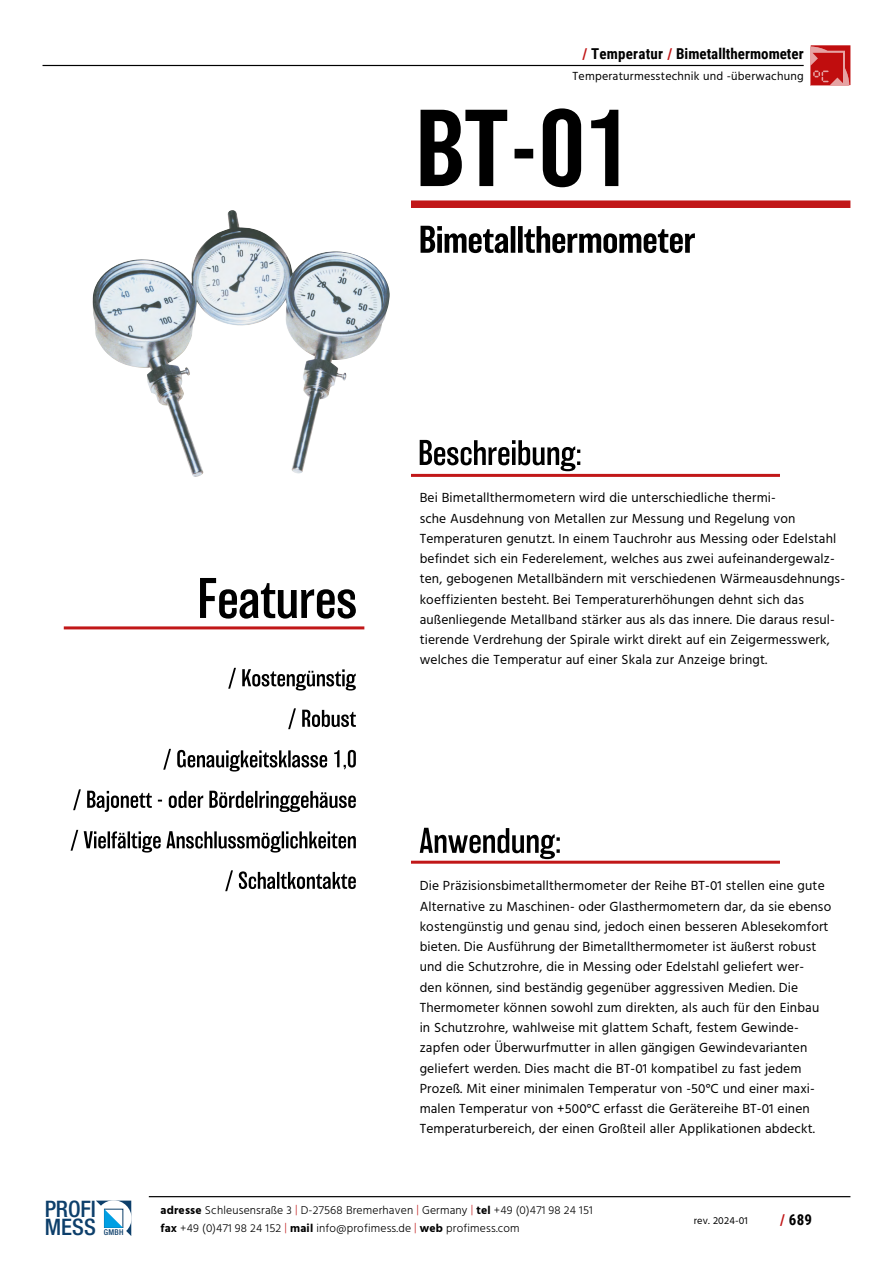
<style>
.page{position:relative;width:893px;height:1263px;background:#fff}
.page>*{position:absolute;margin:0;border:0;box-sizing:border-box;transform-origin:0 0}
.t1{font:500 condensed 22.8px/18.1px "Helvetica Neue";letter-spacing:-.01em;color:#0d3f6b}
.t2{font:700 15px "Roboto Condensed";color:#000}
.t3{font:13.5px/20.2px "Hind Guntur";letter-spacing:.01em;color:#000}
.t4{font:12px "Hind Guntur";letter-spacing:.015em;color:#000}
.t5{font:300 11.7px/18px "Hind Guntur";letter-spacing:.015em;color:#000}
.t6{font:10.35px "Hind Guntur";letter-spacing:.015em;color:#000}
.t7{font:500 condensed 7.95px "Helvetica Neue";color:#0d3f6b}
.s1{color:#c11718}
.s2{font-weight:700}
</style>
<div class="page">
<svg style="left:811px;top:45px;width:39px;height:40px;background:#c93334"></svg>
<hr style="left:43px;top:65px;width:761px;height:1px;background:#000">
<hr style="left:149px;top:1196px;width:701px;height:1px;background:#000">
<svg style="left:96px;top:1200px;width:35px;height:36px"></svg>
<div style="left:102px;top:1229px;width:23px;height:9px;background:#fff"></div>
<svg style="left:421px;top:108px;width:197px;height:79px"></svg>
<svg style="left:421px;top:226px;width:274px;height:27px"></svg>
<div style="left:411px;top:200px;width:439px;height:8px;background:#c11718"></div>
<hr style="left:411px;top:474px;width:369px;height:3px;background:#c11718">
<hr style="left:411px;top:861px;width:369px;height:3px;background:#c11718">
<hr style="left:64px;top:626px;width:300px;height:3px;background:#c11718">
<svg style="left:228px;top:668px;width:128px;height:22px"></svg>
<svg style="left:288px;top:708px;width:68px;height:21px"></svg>
<svg style="left:163px;top:749px;width:193px;height:22px"></svg>
<svg style="left:73px;top:789px;width:283px;height:23px"></svg>
<svg style="left:71px;top:830px;width:285px;height:22px"></svg>
<svg style="left:225px;top:870px;width:131px;height:21px"></svg>
<svg style="left:200px;top:578px;width:156px;height:41px"></svg>
<img style="left:92px;top:210px;width:290px;height:267px">
<svg style="left:420px;top:440px;width:160px;height:31px"></svg>
<svg style="left:420px;top:828px;width:140px;height:31px"></svg>
<p class="t2" style="left:583px;top:43px;width:223px"><span class="s1">/</span> Temperatur <span class="s1">/</span> Bimetallthermometer</p>
<p class="t4" style="left:573px;top:69px;width:233px">Temperaturmesstechnik und -überwachung</p>
<p class="t3" style="left:420px;top:488px;width:425px">Bei Bimetallthermometern wird die unterschiedliche thermi-<br>sche Ausdehnung von Metallen zur Messung und Regelung von Temperaturen genutzt. In einem Tauchrohr aus Messing oder Edelstahl befindet sich ein Federelement, welches aus zwei aufeinandergewalz&shy;ten, gebogenen Metallbändern mit verschiedenen Wärmeausdehnungs&shy;koeffizienten besteht. Bei Temperaturerhöhungen dehnt sich das außenliegende Metallband stärker aus als das innere. Die daraus resul&shy;tierende Verdrehung der Spirale wirkt direkt auf ein Zeigermesswerk, welches die Temperatur auf einer Skala zur Anzeige bringt.</p>
<h1 class="t1" style="left:45px;top:1199px;width:53px">PROFI<br>MESS</h1>
<p class="t7" style="left:104px;top:1227px;width:21px">GMBH</p>
<p class="t3" style="left:420px;top:875px;width:413px">Die Präzisionsbimetallthermometer der Reihe BT-01 stellen eine gute Alternative zu Maschinen- oder Glasthermometern dar, da sie ebenso kostengünstig und genau sind, jedoch einen besseren Ablesekomfort bieten. Die Ausführung der Bimetallthermometer ist äußerst robust und die Schutzrohre, die in Messing oder Edelstahl geliefert wer-<br>den können, sind beständig gegenüber aggressiven Medien. Die Thermometer können sowohl zum direkten, als auch für den Einbau in Schutzrohre, wahlweise mit glattem Schaft, festem Gewinde&shy;zapfen oder Überwurfmutter in allen gängigen Gewindevarianten geliefert werden. Dies macht die BT-01 kompatibel zu fast jedem Prozeß. Mit einer minimalen Temperatur von -50°C und einer maxi&shy;malen Temperatur von +500°C erfasst die Gerätereihe BT-01 einen Temperaturbereich, der einen Großteil aller Applikationen abdeckt.</p>
<p class="t5" style="left:161px;top:1201px;width:434px"><span class="s2">adresse</span> Schleusensraße 3 <span class="s1">|</span> D-27568 Bremerhaven <span class="s1">|</span> Germany <span class="s1">|</span> <span class="s2">tel</span> +49 (0)471 98 24 151 <span class="s2">fax</span> +49 (0)471 98 24 152 <span class="s1">|</span> <span class="s2">mail</span> info@profimess.de <span class="s1">|</span> <span class="s2">web</span> profimess.com</p>
<p class="t6" style="left:694px;top:1214px;width:56px">rev. 2024-01</p>
<p class="t2" style="left:780px;top:1209px;width:33px"><span class="s1">/</span> 689</p>
</div>
